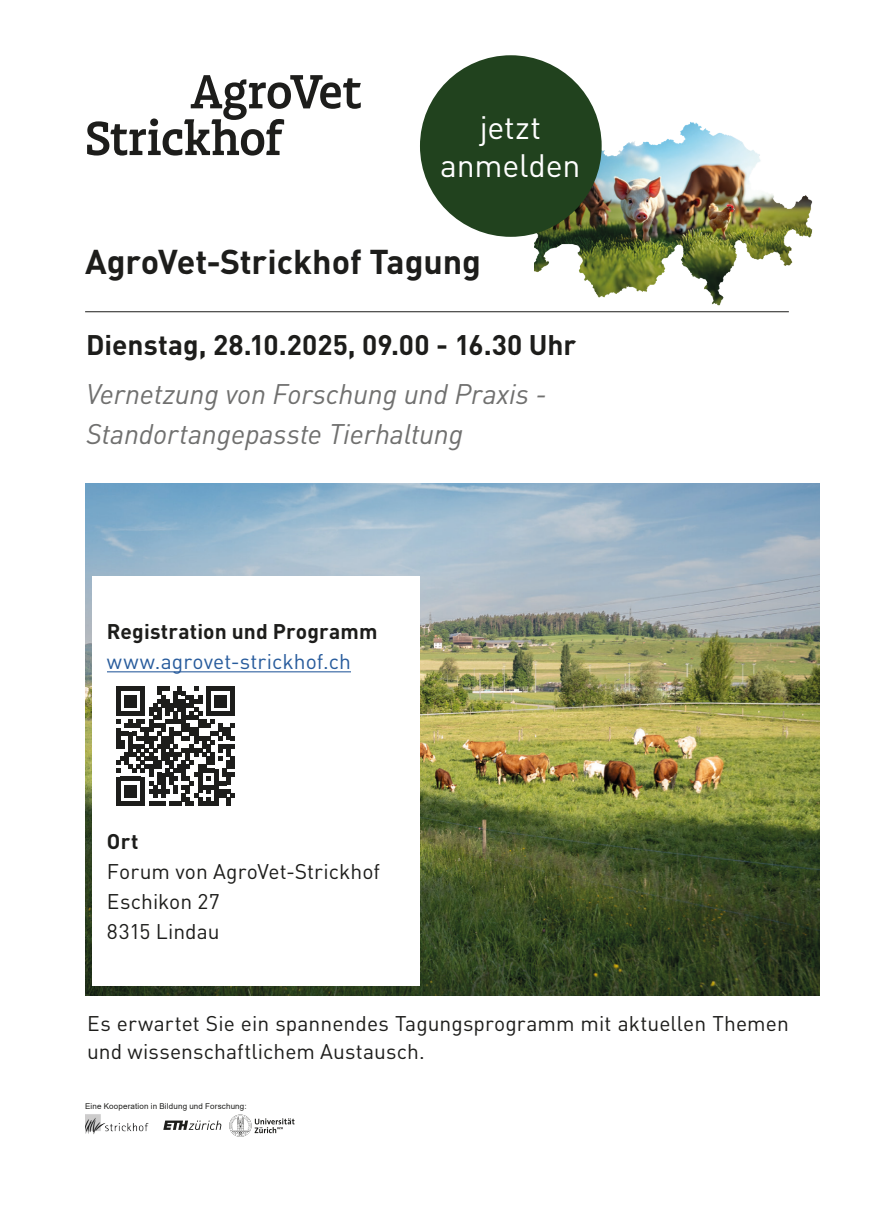
<style>
.page{position:relative;width:874px;height:1225px;background:#fff}
.page>*{position:absolute;margin:0;border:0;box-sizing:border-box;transform-origin:0 0}
.Titel{font:700 34px "DIN Pro";letter-spacing:-.005em;color:#1d1d1b}
.Text{font:32px/38.4px "DIN Pro";letter-spacing:-.005em;color:#fff;text-align:center}
.Absatztitel{font:italic 28px/40px "DIN Pro";letter-spacing:-.005em;color:#70706f}
.Absatztitel-2{font:700 28px "DIN Pro";color:#1d1d1b}
.Text-2{font:21px/30px "DIN Pro";letter-spacing:.005em;color:#1d1d1b}
.Text-3{font:21px/30px "DIN Pro";letter-spacing:.005em;color:#275b9c}
.Text-4{font:8px "Arial";letter-spacing:.02em;color:#1d1d1b}
.s1{font-weight:700;color:#1d1d1b}
.s2{font-weight:700}
</style>
<div class="page">
<hr style="left:85px;top:311px;width:703px;height:1px;background:#1d1d1b">
<svg style="left:87px;top:75px;width:273px;height:81px"></svg>
<img style="left:85px;top:483px;width:734px;height:513px">
<img style="left:534px;top:118px;width:279px;height:188px">
<div style="left:93px;top:576px;width:327px;height:409px;background:#fff"></div>
<hr style="left:107px;top:671px;width:244px;height:1px;background:#275b9c">
<div style="left:420px;top:55px;width:181px;height:182px;background:#21421e;border-radius:50%"></div>
<svg style="left:163px;top:1120px;width:58px;height:10px"></svg>
<svg style="left:229px;top:1114px;width:65px;height:22px"></svg>
<img style="left:86px;top:1114px;width:63px;height:21px">
<svg style="left:116px;top:687px;width:119px;height:118px"></svg>
<p class="Text" style="left:440px;top:105px;width:142px">jetzt anmelden</p>
<p class="Titel" style="left:85px;top:234px;width:397px">AgroVet-Strickhof Tagung</p>
<p class="Absatztitel-2" style="left:86px;top:321px;width:491px">Dienstag, 28.10.2025, 09.00 - 16.30 Uhr</p>
<p class="Absatztitel" style="left:86px;top:371px;width:462px">Vernetzung von Forschung und Praxis -<br>Standortangepasste Tierhaltung</p>
<p class="Text-3" style="left:107px;top:614px;width:272px"><span class="s1">Registration und Programm </span>www.agrovet-strickhof.ch</p>
<p class="Text-2" style="left:107px;top:824px;width:274px"><span class="s2">Ort<br></span>Forum von AgroVet-Strickhof<br>Eschikon 27<br>8315 Lindau</p>
<p class="Text-2" style="left:87px;top:1007px;width:703px;line-height:28px">Es erwartet Sie ein spannendes Tagungsprogramm mit aktuellen Themen und wissenschaftlichem Austausch.</p>
<p class="Text-4" style="left:85px;top:1100px;width:163px">Eine Kooperation in Bildung und Forschung:</p>
</div>
